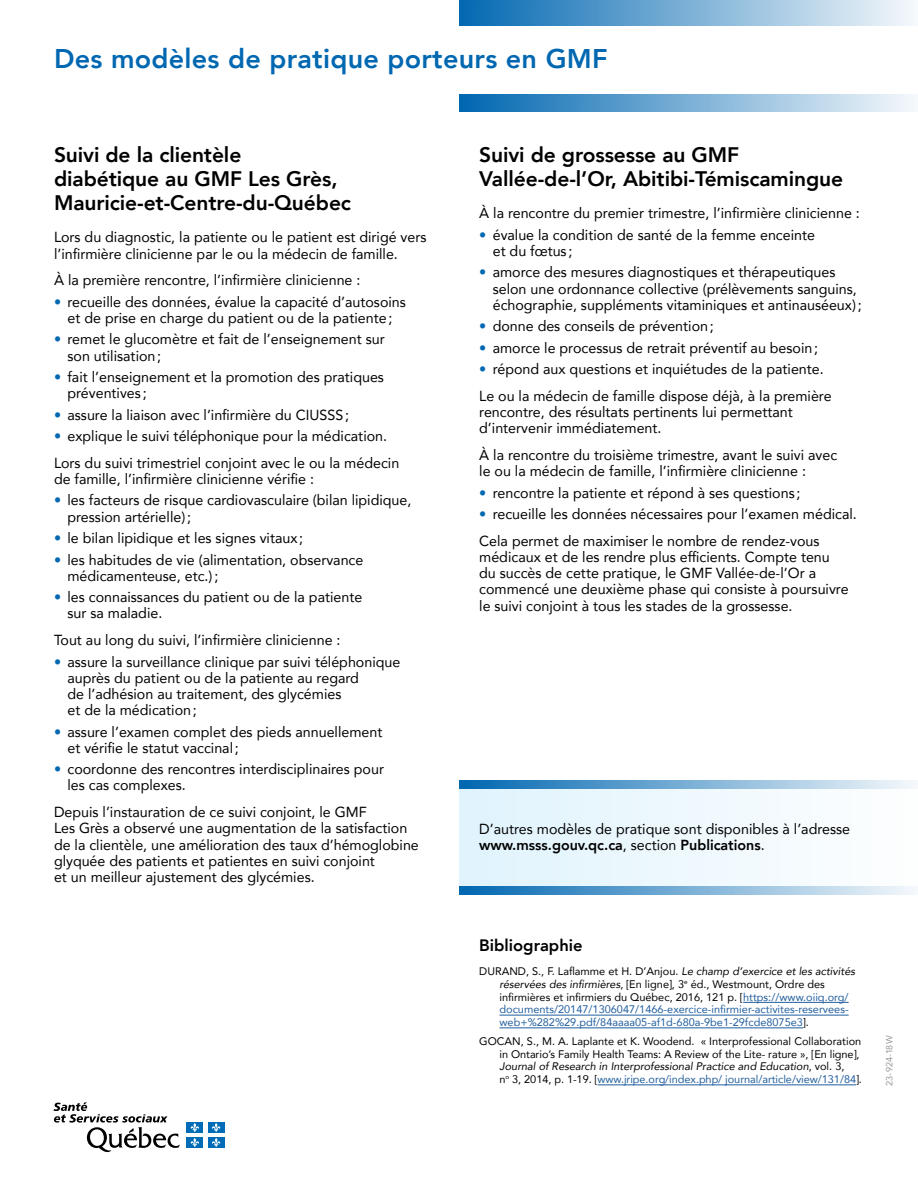
<style>
.page{position:relative;width:918px;height:1188px;background:#fff}
.page>*{position:absolute;margin:0;border:0;box-sizing:border-box;transform-origin:0 0}
.t1{font:800 27px "Avenir";letter-spacing:.01em;color:#0067b1}
.t2{font:800 21px/24px "Avenir";letter-spacing:-.005em;color:#000}
.t3{font:800 16.5px "Avenir";color:#000}
.t4{font:14.55px/16.2px "Avenir";color:#000}
.P_-_Bibliographie{font:10.95px/12.8px "Avenir";color:#215e9e}
.P_-_Bibliographie-2{font:10.95px/12.8px "Avenir";letter-spacing:-.005em;color:#000}
.P{font:9px "Avenir";letter-spacing:.015em;color:#939598}
.s1{color:#0067b1}
.s2{font-weight:800}
.s3{color:#000}
.s4{font-style:italic;color:#000}
.s5{font-style:italic}
.s6{color:#215e9e}
</style>
<div class="page">
<svg style="left:459px;top:780px;width:456px;height:9px;background:#79afd5"></svg>
<svg style="left:459px;top:886px;width:456px;height:9px;background:#79afd5"></svg>
<div style="left:459px;top:789px;width:459px;height:97px;background:linear-gradient(to right,#e0f3fd,#fdfefe)"></div>
<svg style="left:54px;top:1102px;width:126px;height:50px"></svg>
<div style="left:187px;top:1122px;width:16px;height:11px;background:#006cb7"></div>
<svg style="left:190px;top:1123px;width:9px;height:9px"></svg>
<div style="left:208px;top:1122px;width:16px;height:11px;background:#006cb7"></div>
<svg style="left:212px;top:1123px;width:9px;height:9px"></svg>
<div style="left:187px;top:1137px;width:16px;height:11px;background:#006cb7"></div>
<svg style="left:190px;top:1138px;width:9px;height:9px"></svg>
<div style="left:208px;top:1137px;width:16px;height:11px;background:#006cb7"></div>
<svg style="left:212px;top:1138px;width:9px;height:9px"></svg>
<div style="left:459px;top:94px;width:459px;height:18px;background:linear-gradient(to right,#0066b0,#f5f9fc)"></div>
<div style="left:459px;top:0;width:459px;height:26px;background:linear-gradient(to right,#0368b2,#f6f9fc)"></div>
<hr style="left:743px;top:1002px;width:106px;height:1px;background:#215e9e">
<hr style="left:500px;top:1015px;width:349px;height:1px;background:#215e9e">
<hr style="left:500px;top:1028px;width:303px;height:1px;background:#215e9e">
<hr style="left:597px;top:1085px;width:259px;height:1px;background:#215e9e">
<h2 class="t1" style="left:54px;top:38px;width:555px">Des modèles de pratique porteurs en GMF</h2>
<h3 class="t2" style="left:54px;top:142px;width:299px">Suivi de la clientèle diabétique au GMF Les Grès,<br>Mauricie‑et‑Centre‑du‑Québec</h3>
<p class="t4" style="left:54px;top:229px;width:374px">Lors du diagnostic, la patiente ou le patient est dirigé vers l’infirmière clinicienne par le ou la médecin de famille.</p>
<p class="t4" style="left:54px;top:272px;width:308px">À la première rencontre, l’infirmière clinicienne :</p>
<p class="t4" style="left:54px;top:293px;width:353px;text-align:center"><span class="s1">•</span> recueille des données, évalue la capacité d’autosoins et de prise en charge du patient ou de la patiente;</p>
<p class="t4" style="left:68px;top:331px;width:319px;text-indent:-14px"><span class="s1">•</span> remet le glucomètre et fait de l’enseignement sur son utilisation;</p>
<p class="t4" style="left:68px;top:368px;width:318px;text-indent:-14px"><span class="s1">•</span> fait l’enseignement et la promotion des pratiques préventives ;</p>
<p class="t4" style="left:54px;top:406px;width:297px"><span class="s1">•</span> assure la liaison avec l’infirmière du CIUSSS;</p>
<p class="t4" style="left:54px;top:427px;width:335px"><span class="s1">•</span> explique le suivi téléphonique pour la médication.</p>
<p class="t4" style="left:54px;top:454px;width:347px">Lors du suivi trimestriel conjoint avec le ou la médecin de famille, l’infirmière clinicienne vérifie :</p>
<p class="t4" style="left:68px;top:492px;width:345px;text-indent:-14px"><span class="s1">•</span> les facteurs de risque cardiovasculaire (bilan lipidique, pression artérielle);</p>
<p class="t4" style="left:54px;top:529px;width:251px"><span class="s1">•</span> le bilan lipidique et les signes vitaux ;</p>
<p class="t4" style="left:68px;top:551px;width:297px;text-indent:-14px"><span class="s1">•</span> les habitudes de vie (alimentation, observance médicamenteuse, etc.);</p>
<p class="t4" style="left:68px;top:589px;width:296px;text-indent:-14px"><span class="s1">•</span> les connaissances du patient ou de la patiente sur sa maladie.</p>
<p class="t4" style="left:54px;top:631px;width:288px">Tout au long du suivi, l’infirmière clinicienne :</p>
<p class="t4" style="left:68px;top:653px;width:334px;text-indent:-14px"><span class="s1">•</span> assure la surveillance clinique par suivi téléphonique auprès du patient ou de la patiente au regard<br>de l’adhésion au traitement, des glycémies<br>et de la médication;</p>
<p class="t4" style="left:68px;top:723px;width:316px;text-indent:-14px"><span class="s1">•</span> assure l’examen complet des pieds annuellement et vérifie le statut vaccinal;</p>
<p class="t4" style="left:68px;top:761px;width:318px;text-indent:-14px"><span class="s1">•</span> coordonne des rencontres interdisciplinaires pour les cas complexes.</p>
<p class="t4" style="left:54px;top:804px;width:366px">Depuis l’instauration de ce suivi conjoint, le GMF<br>Les Grès a observé une augmentation de la satisfaction de la clientèle, une amélioration des taux d’hémoglobine glyquée des patients et patientes en suivi conjoint<br>et un meilleur ajustement des glycémies.</p>
<h3 class="t2" style="left:479px;top:142px;width:365px">Suivi de grossesse au GMF<br>Vallée‑de‑l’Or, Abitibi‑Témiscamingue</h3>
<p class="t4" style="left:479px;top:205px;width:382px">À la rencontre du premier trimestre, l’infirmière clinicienne :</p>
<p class="t4" style="left:493px;top:226px;width:324px;text-indent:-14px"><span class="s1">•</span> évalue la condition de santé de la femme enceinte et du fœtus ;</p>
<p class="t4" style="left:493px;top:264px;width:370px;text-indent:-14px"><span class="s1">•</span> amorce des mesures diagnostiques et thérapeutiques selon une ordonnance collective (prélèvements sanguins, échographie, suppléments vitaminiques et antinauséeux);</p>
<p class="t4" style="left:479px;top:318px;width:236px"><span class="s1">•</span> donne des conseils de prévention;</p>
<p class="t4" style="left:479px;top:339px;width:340px"><span class="s1">•</span> amorce le processus de retrait préventif au besoin;</p>
<p class="t4" style="left:479px;top:361px;width:346px"><span class="s1">•</span> répond aux questions et inquiétudes de la patiente.</p>
<p class="t4" style="left:479px;top:387px;width:354px">Le ou la médecin de famille dispose déjà, à la première rencontre, des résultats pertinents lui permettant d’intervenir immédiatement.</p>
<p class="t4" style="left:479px;top:446px;width:359px">À la rencontre du troisième trimestre, avant le suivi avec le ou la médecin de famille, l’infirmière clinicienne :</p>
<p class="t4" style="left:479px;top:484px;width:323px"><span class="s1">•</span> rencontre la patiente et répond à ses questions ;</p>
<p class="t4" style="left:479px;top:505px;width:379px"><span class="s1">•</span> recueille les données nécessaires pour l’examen médical.</p>
<p class="t4" style="left:479px;top:532px;width:371px">Cela permet de maximiser le nombre de rendez‑vous médicaux et de les rendre plus efficients. Compte tenu du succès de cette pratique, le GMF Vallée‑de‑l’Or a commencé une deuxième phase qui consiste à poursuivre le suivi conjoint à tous les stades de la grossesse.</p>
<p class="t4" style="left:479px;top:820px;width:372px">D’autres modèles de pratique sont disponibles à l’adresse <span class="s2">www.msss.gouv.qc.ca</span>, section <span class="s2">Publications</span>.</p>
<h2 class="t3" style="left:479px;top:932px;width:105px">Bibliographie</h2>
<h3 class="P_-_Bibliographie" style="left:500px;top:965px;width:357px;text-indent:-20px"><span class="s3">DURAND, S., F. Laflamme et H. D’Anjou.</span> <span class="s4">Le champ d’exercice et les activités réservées des infirmières</span><span class="s3">, [En ligne], 3</span><sup>e</sup> <span class="s3">éd., Westmount, Ordre des infirmières et infirmiers du Québec, 2016, 121 p. [</span>https://www.oiiq.org/ documents/20147/1306047/1466-exercice-infirmier-activites-reservees&shy;web+%282%29.pdf/84aaaa05-af1d-680a-9be1-29fcde8075e3<span class="s3">].</span></h3>
<h3 class="P_-_Bibliographie-2" style="left:500px;top:1034px;width:364px;text-indent:-20px">GOCAN, S., M. A. Laplante et K. Woodend. « Interprofessional Collaboration in Ontario’s Family Health Teams: A Review of the Lite- rature », [En ligne], <span class="s5">Journal of Research in Interprofessional Practice and Education</span>, vol. 3,<br>n<sup>o</sup> 3, 2014, p. 1-19. [<span class="s6">www.jripe.org/index.php/ journal/article/view/131/84</span>].</h3>
<h3 class="P" style="left:882px;top:1086px;width:52px;rotate:-90deg">23‑924‑18W</h3>
</div>
